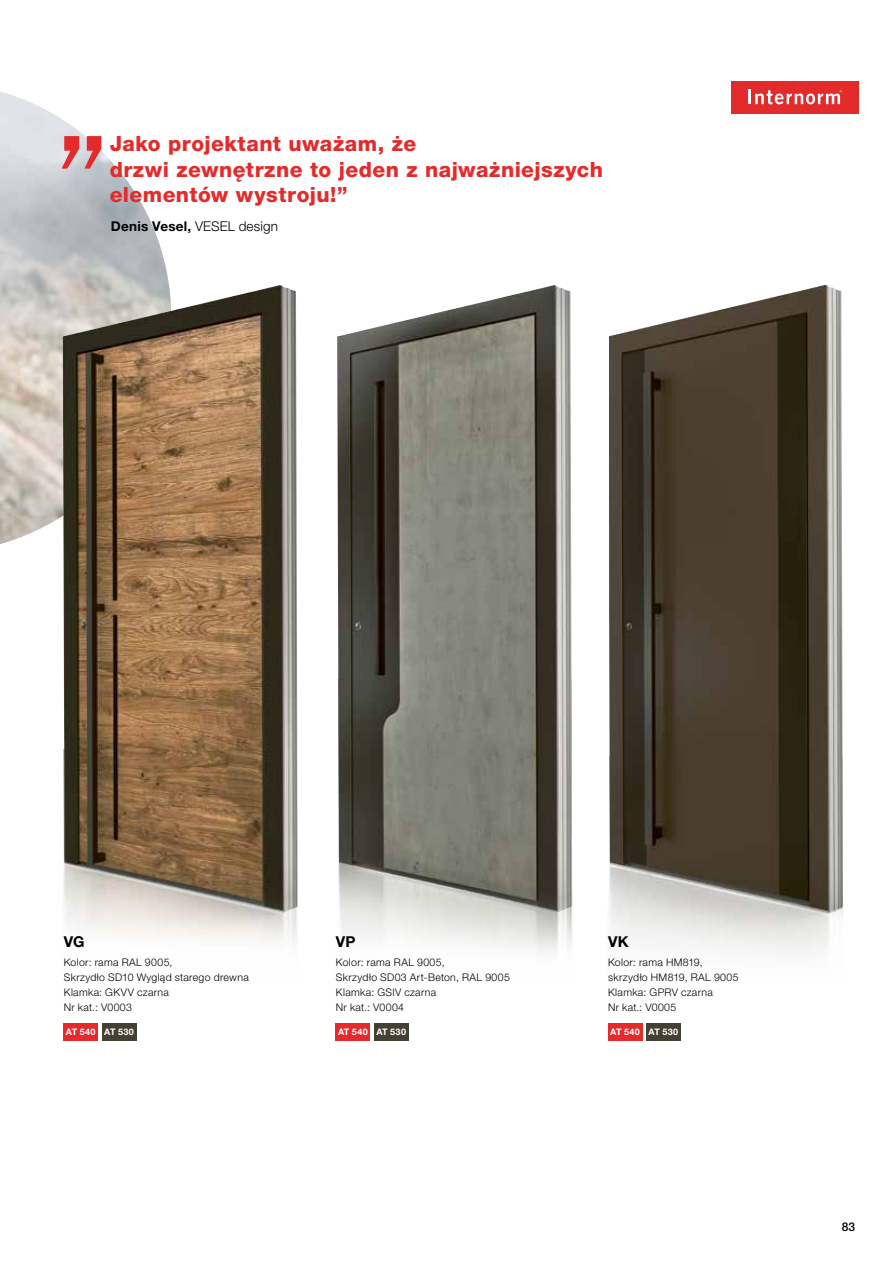
<style>
.page{position:relative;width:893px;height:1263px;background:#fff}
.page>*{position:absolute;margin:0;border:0;box-sizing:border-box;transform-origin:0 0}
.t1{font:800 21px/25.5px "Helvetica Neue LT Pro";letter-spacing:.02em;color:#e42b2b}
.t2{font:700 15px "Helvetica Neue LT Pro";color:#000}
.t3{font:700 13.5px "Helvetica Neue LT Pro";letter-spacing:.02em;color:#000}
.t4{font:500 12px "Helvetica Neue LT Pro";color:#000}
.t5{font:300 10.5px/15px "Helvetica Neue LT Pro";letter-spacing:.03em;color:#000}
.t6{font:700 9px "Helvetica Neue LT Pro";letter-spacing:.04em;color:#fff}
.s1{font-weight:300}
</style>
<div class="page">
<img style="left:66px;top:912px;width:231px;height:29px">
<img style="left:340px;top:880px;width:233px;height:74px">
<img style="left:337px;top:285px;width:235px;height:627px">
<img style="left:609px;top:285px;width:234px;height:627px">
<img style="left:0;top:92px;width:169px;height:452px">
<svg style="left:62px;top:136px;width:39px;height:33px"></svg>
<img style="left:63px;top:285px;width:235px;height:627px">
<div style="left:64px;top:1023px;width:34px;height:17px;background:#e42b2b"></div>
<div style="left:102px;top:1023px;width:34px;height:17px;background:#454034"></div>
<div style="left:336px;top:1023px;width:34px;height:17px;background:#e42b2b"></div>
<div style="left:374px;top:1023px;width:34px;height:17px;background:#454034"></div>
<div style="left:608px;top:1023px;width:34px;height:17px;background:#e42b2b"></div>
<div style="left:646px;top:1023px;width:34px;height:17px;background:#454034"></div>
<div style="left:731px;top:81px;width:128px;height:32px;background:#e42b2b"></div>
<hr style="left:748px;top:90px;width:3px;height:14px;background:#fff">
<svg style="left:755px;top:90px;width:87px;height:14px"></svg>
<h1 class="t1" style="left:110px;top:131px;width:495px">Jako projektant uważam, że<br>drzwi zewnętrzne to jeden z najważniejszych elementów wystroju!”</h1>
<p class="t3" style="left:111px;top:218px;width:169px">Denis Vesel, <span class="s1">VESEL design</span></p>
<h2 class="t2" style="left:64px;top:932px;width:22px">VG</h2>
<p class="t5" style="left:64px;top:954px;width:186px">Kolor: rama RAL 9005,<br>Skrzydło SD10 Wygląd starego drewna<br>Klamka: GKVV czarna<br>Nr kat.: V0003</p>
<p class="t6" style="left:66px;top:1026px;width:69px">AT 540 AT 530</p>
<h2 class="t2" style="left:336px;top:932px;width:21px">VP</h2>
<p class="t5" style="left:336px;top:954px;width:175px">Kolor: rama RAL 9005,<br>Skrzydło SD03 Art-Beton, RAL 9005<br>Klamka: GSIV czarna<br>Nr kat.: V0004</p>
<p class="t6" style="left:338px;top:1026px;width:69px">AT 540 AT 530</p>
<h2 class="t2" style="left:608px;top:932px;width:22px">VK</h2>
<p class="t5" style="left:608px;top:954px;width:132px">Kolor: rama HM819, skrzydło HM819, RAL 9005<br>Klamka: GPRV czarna<br>Nr kat.: V0005</p>
<p class="t6" style="left:610px;top:1026px;width:69px">AT 540 AT 530</p>
<p class="t4" style="left:842px;top:1219px;width:15px">83</p>
</div>
